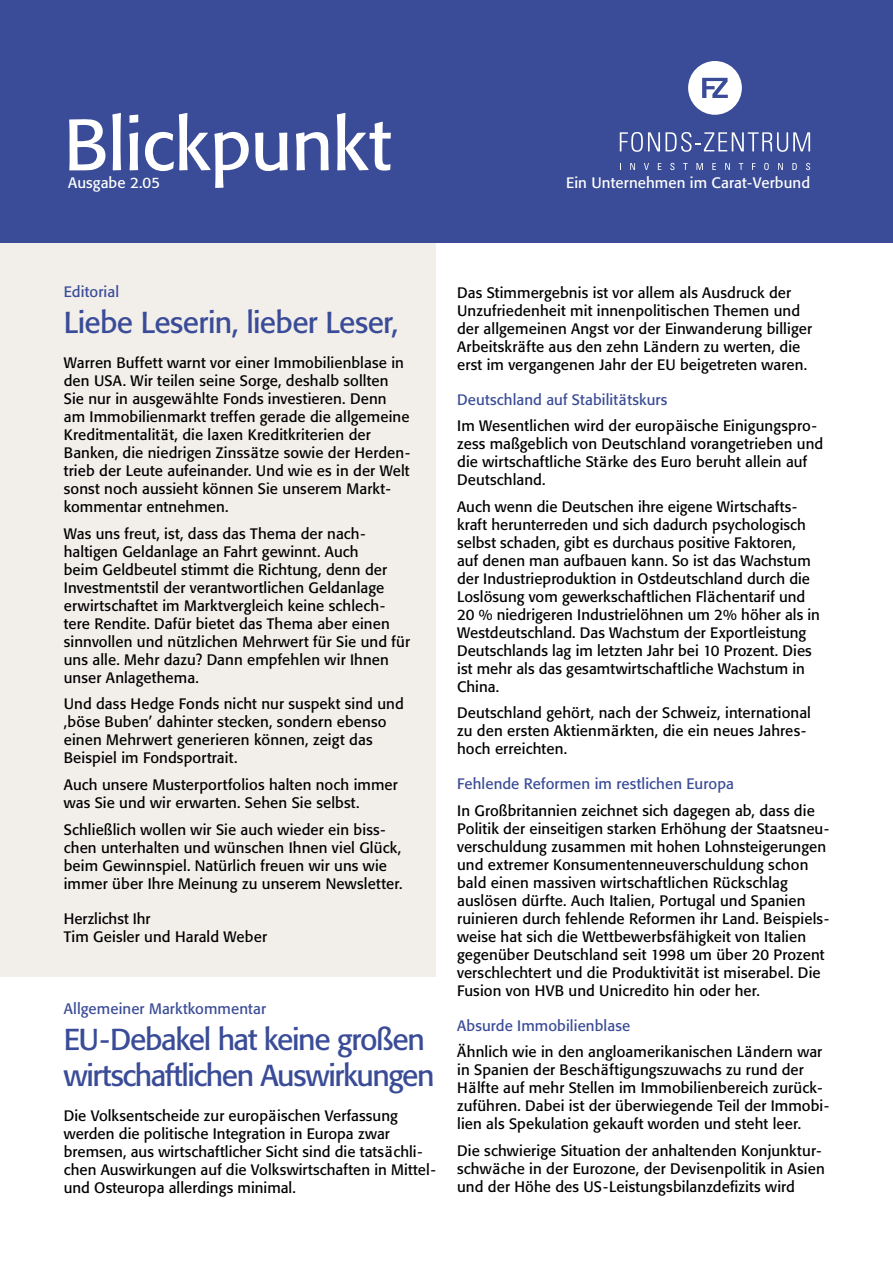
<style>
.page{position:relative;width:893px;height:1263px;background:#fff}
.page>*{position:absolute;margin:0;border:0;box-sizing:border-box;transform-origin:0 0}
.t1{font:71.85px "Formata BQ";letter-spacing:-.015em;color:#fff}
.t2{font:30px/36px "Formata BQ";letter-spacing:-.04em;color:#3a4c97}
.t3{font:30px "Formata BQ";letter-spacing:-.02em;color:#3a4c97}
.t4{font:15px/18px "Formata BQ";letter-spacing:.005em;color:#000}
.t5{font:15px "Formata BQ";letter-spacing:.005em;color:#3a4c97}
.t6{font:15px "Formata BQ";letter-spacing:.005em;color:#fff}
</style>
<div class="page">
<div style="left:0;top:243px;width:436px;height:734px;background:#f2efeb"></div>
<div style="left:0;top:0;width:893px;height:243px;background:#3a4c97"></div>
<svg style="left:630px;top:163px;width:5px;height:7px"></svg>
<svg style="left:644px;top:163px;width:5px;height:7px"></svg>
<svg style="left:658px;top:163px;width:3px;height:7px"></svg>
<svg style="left:670px;top:163px;width:4px;height:7px"></svg>
<svg style="left:696px;top:163px;width:7px;height:7px"></svg>
<svg style="left:712px;top:163px;width:4px;height:7px"></svg>
<svg style="left:725px;top:163px;width:5px;height:7px"></svg>
<svg style="left:739px;top:163px;width:4px;height:7px"></svg>
<svg style="left:764px;top:163px;width:5px;height:7px"></svg>
<svg style="left:778px;top:163px;width:5px;height:7px"></svg>
<svg style="left:792px;top:163px;width:5px;height:7px"></svg>
<svg style="left:806px;top:163px;width:4px;height:7px"></svg>
<svg style="left:620px;top:132px;width:190px;height:20px"></svg>
<svg style="left:688px;top:61px;width:54px;height:54px"></svg>
<h1 class="t1" style="left:64px;top:101px;width:329px">Blickpunkt</h1>
<p class="t6" style="left:68px;top:174px;width:94px">Ausgabe 2.05</p>
<p class="t6" style="left:566px;top:174px;width:245px">Ein Unternehmen im Carat-Verbund</p>
<p class="t5" style="left:64px;top:283px;width:57px">Editorial</p>
<h2 class="t3" style="left:64px;top:305px;width:336px">Liebe Leserin, lieber Leser,</h2>
<p class="t4" style="left:64px;top:354px;width:348px">Warren Buffett warnt vor einer Immobilienblase in den USA. Wir teilen seine Sorge, deshalb sollten Sie nur in ausgewählte Fonds investieren. Denn am Immobilienmarkt treffen gerade die allgemeine Kreditmentalität, die laxen Kreditkriterien der Banken, die niedrigen Zinssätze sowie der Herden&shy;trieb der Leute aufeinander. Und wie es in der Welt sonst noch aussieht können Sie unserem Markt&shy;kommentar entnehmen.</p>
<p class="t4" style="left:64px;top:525px;width:348px">Was uns freut, ist, dass das Thema der nach&shy;haltigen Geldanlage an Fahrt gewinnt. Auch<br>beim Geldbeutel stimmt die Richtung, denn der Investmentstil der verantwortlichen Geldanlage erwirtschaftet im Marktvergleich keine schlech&shy;tere Rendite. Dafür bietet das Thema aber einen sinnvollen und nützlichen Mehrwert für Sie und für uns alle. Mehr dazu? Dann empfehlen wir Ihnen unser Anlagethema.</p>
<p class="t4" style="left:64px;top:695px;width:341px">Und dass Hedge Fonds nicht nur suspekt sind und ‚böse Buben’ dahinter stecken, sondern ebenso einen Mehrwert generieren können, zeigt das Beispiel im Fondsportrait.</p>
<p class="t4" style="left:64px;top:776px;width:336px">Auch unsere Musterportfolios halten noch immer was Sie und wir erwarten. Sehen Sie selbst.</p>
<p class="t4" style="left:64px;top:820px;width:340px">Schließlich wollen wir Sie auch wieder ein biss&shy;chen unterhalten und wünschen Ihnen viel Glück, beim Gewinnspiel. Natürlich freuen wir uns wie immer über Ihre Meinung zu unserem Newsletter.</p>
<p class="t4" style="left:64px;top:909px;width:205px">Herzlichst Ihr<br>Tim Geisler und Harald Weber</p>
<p class="t5" style="left:64px;top:999px;width:204px">Allgemeiner Marktkommentar</p>
<h2 class="t2" style="left:64px;top:1021px;width:372px">EU-Debakel hat keine großen wirtschaftlichen Auswirkungen</h2>
<p class="t4" style="left:64px;top:1107px;width:373px">Die Volksentscheide zur europäischen Verfassung werden die politische Integration in Europa zwar bremsen, aus wirtschaftlicher Sicht sind die tatsächli&shy;chen Auswirkungen auf die Volkswirtschaften in Mittel&shy;und Osteuropa allerdings minimal.</p>
<p class="t4" style="left:457px;top:283px;width:356px">Das Stimmergebnis ist vor allem als Ausdruck der Unzufriedenheit mit innenpolitischen Themen und der allgemeinen Angst vor der Einwanderung billiger Arbeitskräfte aus den zehn Ländern zu werten, die erst im vergangenen Jahr der EU beigetreten waren.</p>
<p class="t5" style="left:457px;top:390px;width:212px">Deutschland auf Stabilitätskurs</p>
<p class="t4" style="left:457px;top:417px;width:368px">Im Wesentlichen wird der europäische Einigungspro&shy;zess maßgeblich von Deutschland vorangetrieben und die wirtschaftliche Stärke des Euro beruht allein auf Deutschland.</p>
<p class="t4" style="left:457px;top:498px;width:364px">Auch wenn die Deutschen ihre eigene Wirtschafts&shy;kraft herunterreden und sich dadurch psychologisch selbst schaden, gibt es durchaus positive Faktoren, auf denen man aufbauen kann. So ist das Wachstum der Industrieproduktion in Ostdeutschland durch die Loslösung vom gewerkschaftlichen Flächentarif und 20 % niedrigeren Industrielöhnen um 2% höher als in Westdeutschland. Das Wachstum der Exportleistung Deutschlands lag im letzten Jahr bei 10 Prozent. Dies ist mehr als das gesamtwirtschaftliche Wachstum in China.</p>
<p class="t4" style="left:457px;top:704px;width:355px">Deutschland gehört, nach der Schweiz, international zu den ersten Aktienmärkten, die ein neues Jahres&shy;hoch erreichten.</p>
<p class="t5" style="left:457px;top:775px;width:278px">Fehlende Reformen im restlichen Europa</p>
<p class="t4" style="left:457px;top:802px;width:374px">In Großbritannien zeichnet sich dagegen ab, dass die Politik der einseitigen starken Erhöhung der Staatsneu&shy;verschuldung zusammen mit hohen Lohnsteigerungen und extremer Konsumentenneuverschuldung schon bald einen massiven wirtschaftlichen Rückschlag auslösen dürfte. Auch Italien, Portugal und Spanien ruinieren durch fehlende Reformen ihr Land. Beispiels&shy;weise hat sich die Wettbewerbsfähigkeit von Italien gegenüber Deutschland seit 1998 um über 20 Prozent verschlechtert und die Produktivität ist miserabel. Die Fusion von HVB und Unicredito hin oder her.</p>
<p class="t5" style="left:457px;top:1016px;width:175px">Absurde Immobilienblase</p>
<p class="t4" style="left:457px;top:1043px;width:374px">Ähnlich wie in den angloamerikanischen Ländern war in Spanien der Beschäftigungszuwachs zu rund der Hälfte auf mehr Stellen im Immobilienbereich zurück&shy;zuführen. Dabei ist der überwiegende Teil der Immobi&shy;lien als Spekulation gekauft worden und steht leer.</p>
<p class="t4" style="left:457px;top:1142px;width:369px">Die schwierige Situation der anhaltenden Konjunktur&shy;schwäche in der Eurozone, der Devisenpolitik in Asien und der Höhe des US-Leistungsbilanzdefizits wird</p>
</div>
